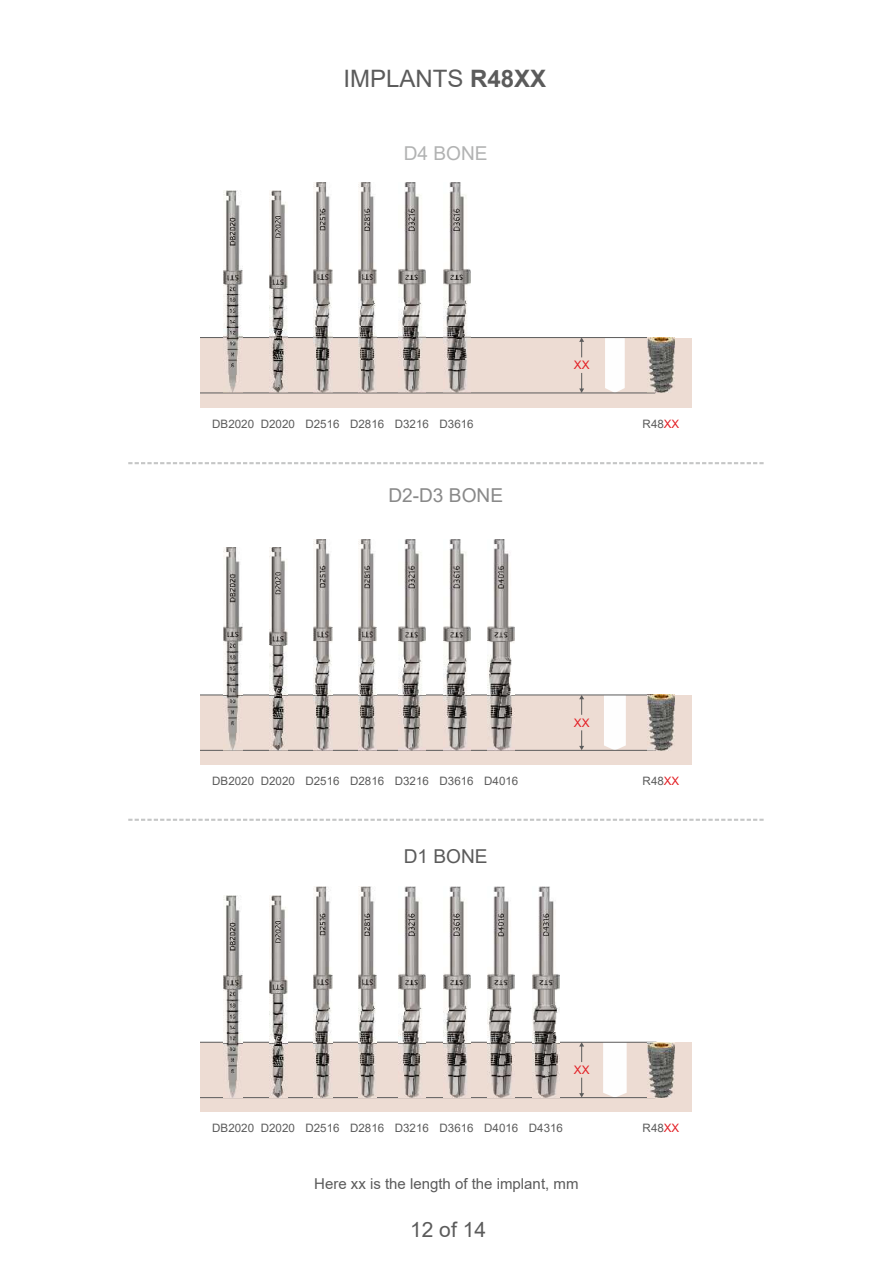
<style>
.page{position:relative;width:893px;height:1263px;background:#fff}
.page>*{position:absolute;margin:0;border:0;box-sizing:border-box;transform-origin:0 0}
.t1{font:24px "Arial";color:#5b5b5b}
.t2{font:21px "Arial";color:#5b5b5b}
.t3{font:19.2px "Arial";color:#898989}
.t4{font:19.2px "Arial";color:#b2b3b3}
.t5{font:19.2px "Arial";color:#5b5b5b}
.t6{font:15px "Arial";color:#5b5b5b}
.t7{font:11.7px "Arial";color:#e31e24}
.t8{font:11.55px "Arial";color:#5b5b5b}
.s1{font-weight:700}
.s2{color:#e31e24}
</style>
<div class="page">
<svg style="left:128px;top:462px;width:636px;height:2px"></svg>
<svg style="left:128px;top:819px;width:636px;height:2px"></svg>
<div style="left:200px;top:1042px;width:492px;height:70px;background:#eddcd3"></div>
<svg style="left:603px;top:1043px;width:24px;height:54px"></svg>
<hr style="left:200px;top:1097px;width:455px;height:1px;background:#5b5b5b">
<hr style="left:200px;top:1042px;width:456px;height:1px;background:#5b5b5b">
<img style="left:224px;top:895px;width:19px;height:202px">
<img style="left:313px;top:887px;width:19px;height:210px">
<img style="left:358px;top:887px;width:19px;height:210px">
<img style="left:648px;top:1042px;width:26px;height:55px">
<img style="left:533px;top:887px;width:27px;height:210px">
<img style="left:443px;top:887px;width:27px;height:210px">
<img style="left:399px;top:887px;width:27px;height:210px">
<img style="left:488px;top:887px;width:27px;height:210px">
<svg style="left:579px;top:1042px;width:5px;height:20px"></svg>
<svg style="left:579px;top:1078px;width:5px;height:19px"></svg>
<div style="left:200px;top:338px;width:492px;height:69px;background:#eddcd3"></div>
<svg style="left:605px;top:338px;width:20px;height:55px"></svg>
<hr style="left:200px;top:393px;width:455px;height:1px;background:#5b5b5b">
<hr style="left:200px;top:337px;width:456px;height:1px;background:#5b5b5b">
<img style="left:224px;top:190px;width:19px;height:203px">
<img style="left:313px;top:182px;width:19px;height:211px">
<img style="left:358px;top:182px;width:19px;height:211px">
<img style="left:648px;top:338px;width:26px;height:55px">
<img style="left:443px;top:182px;width:27px;height:211px">
<img style="left:399px;top:182px;width:27px;height:211px">
<svg style="left:579px;top:338px;width:5px;height:19px"></svg>
<svg style="left:579px;top:373px;width:5px;height:20px"></svg>
<div style="left:200px;top:695px;width:492px;height:70px;background:#eddcd3"></div>
<svg style="left:604px;top:696px;width:22px;height:54px"></svg>
<hr style="left:200px;top:750px;width:455px;height:1px;background:#5b5b5b">
<hr style="left:200px;top:695px;width:456px;height:1px;background:#5b5b5b">
<img style="left:224px;top:548px;width:19px;height:202px">
<img style="left:313px;top:540px;width:19px;height:210px">
<img style="left:358px;top:540px;width:19px;height:210px">
<img style="left:648px;top:695px;width:26px;height:55px">
<img style="left:443px;top:540px;width:27px;height:210px">
<img style="left:399px;top:540px;width:27px;height:210px">
<img style="left:488px;top:540px;width:27px;height:210px">
<svg style="left:579px;top:695px;width:5px;height:20px"></svg>
<svg style="left:579px;top:730px;width:5px;height:20px"></svg>
<img style="left:269px;top:190px;width:18px;height:203px">
<img style="left:269px;top:548px;width:18px;height:202px">
<img style="left:269px;top:895px;width:18px;height:202px">
<h1 class="t1" style="left:343px;top:69px;width:204px">IMPLANTS <span class="s1">R48XX</span></h1>
<h3 class="t4" style="left:404px;top:146px;width:85px">D4 BONE</h3>
<p class="t7" style="left:574px;top:361px;width:17px">XX</p>
<p class="t8" style="left:212px;top:419px;width:263px">DB2020 D2020 D2516 D2816 D3216 D3616</p>
<p class="t8" style="left:643px;top:419px;width:38px">R48<span class="s2">XX</span></p>
<h3 class="t3" style="left:388px;top:488px;width:116px">D2-D3 BONE</h3>
<p class="t7" style="left:574px;top:718px;width:17px">XX</p>
<p class="t8" style="left:212px;top:776px;width:308px">DB2020 D2020 D2516 D2816 D3216 D3616 D4016</p>
<p class="t8" style="left:643px;top:776px;width:38px">R48<span class="s2">XX</span></p>
<h3 class="t5" style="left:404px;top:849px;width:85px">D1 BONE</h3>
<p class="t7" style="left:574px;top:1065px;width:17px">XX</p>
<p class="t8" style="left:212px;top:1124px;width:352px">DB2020 D2020 D2516 D2816 D3216 D3616 D4016 D4316</p>
<p class="t8" style="left:643px;top:1124px;width:38px">R48<span class="s2">XX</span></p>
<p class="t6" style="left:314px;top:1178px;width:266px">Here xx is the length of the implant, mm</p>
<h2 class="t2" style="left:410px;top:1222px;width:77px">12 of 14</h2>
</div>
